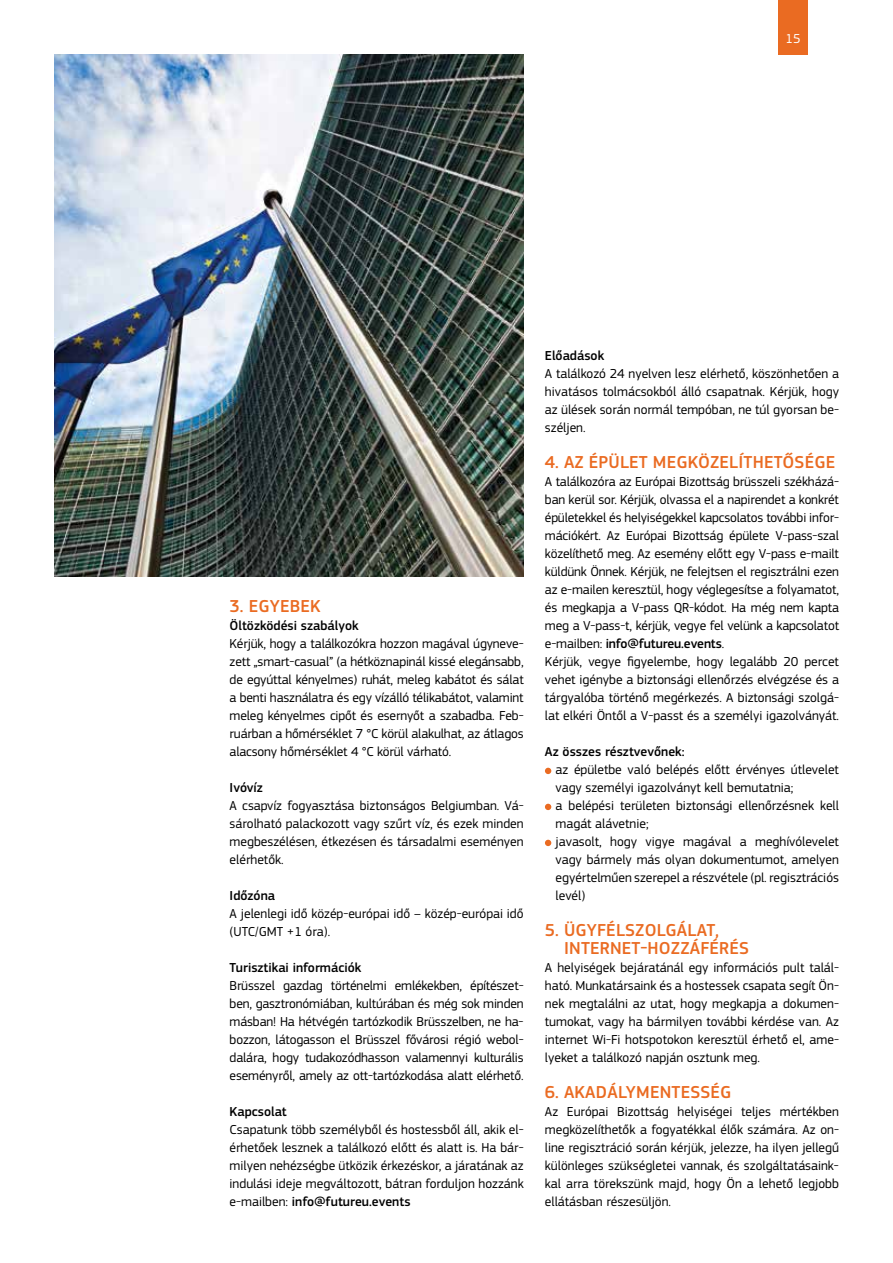
<style>
.page{position:relative;width:893px;height:1263px;background:#fff}
.page>*{position:absolute;margin:0;border:0;box-sizing:border-box;transform-origin:0 0}
.t1{font:500 18px "EC Square Sans Pro";letter-spacing:.01em;color:#ea6b22}
.t2{font:13.5px/18px "EC Square Sans Pro";color:#000;text-align:justify}
.t3{font:500 13.5px "EC Square Sans Pro";color:#000}
.t4{font:13.5px "EC Square Sans Pro";color:#fff}
.s1{font-weight:500}
.s2{color:#fff}
</style>
<div class="page">
<div style="left:778px;top:0;width:30px;height:54px;background:#ea6b22"></div>
<img style="left:54px;top:54px;width:470px;height:522px">
<svg style="left:545px;top:768px;width:6px;height:6px"></svg>
<svg style="left:545px;top:804px;width:6px;height:6px"></svg>
<svg style="left:545px;top:840px;width:6px;height:6px"></svg>
<p class="t4" style="left:785px;top:30px;width:17px">15</p>
<h1 class="t1" style="left:230px;top:596px;width:92px">3. EGYEBEK</h1>
<p class="t3" style="left:230px;top:618px;width:131px">Öltözködési szabályok</p>
<p class="t2" style="left:230px;top:635px;width:296px">Kérjük, hogy a találkozókra hozzon magával úgyneve&shy;zett „smart-casual” (a hétköznapinál kissé elegánsabb, de egyúttal kényelmes) ruhát, meleg kabátot és sálat a benti használatra és egy vízálló télikabátot, valamint meleg kényelmes cipőt és esernyőt a szabadba. Feb&shy;ruárban a hőmérséklet 7 °C körül alakulhat, az átlagos alacsony hőmérséklet 4 °C körül várható.</p>
<p class="t3" style="left:230px;top:780px;width:35px">Ivóvíz</p>
<p class="t2" style="left:230px;top:797px;width:296px">A csapvíz fogyasztása biztonságos Belgiumban. Vá&shy;sárolható palackozott vagy szűrt víz, és ezek minden megbeszélésen, étkezésen és társadalmi eseményen elérhetők.</p>
<p class="t3" style="left:230px;top:888px;width:47px">Időzóna</p>
<p class="t2" style="left:230px;top:905px;width:296px">A jelenlegi idő közép-európai idő – közép-európai idő (UTC/GMT +1 óra).</p>
<p class="t3" style="left:230px;top:960px;width:133px">Turisztikai információk</p>
<p class="t2" style="left:230px;top:977px;width:296px">Brüsszel gazdag történelmi emlékekben, építészet&shy;ben, gasztronómiában, kultúrában és még sok minden másban! Ha hétvégén tartózkodik Brüsszelben, ne ha&shy;bozzon, látogasson el Brüsszel fővárosi régió webol&shy;dalára, hogy tudakozódhasson valamennyi kulturális eseményről, amely az ott-tartózkodása alatt elérhető.</p>
<p class="t3" style="left:230px;top:1104px;width:59px">Kapcsolat</p>
<p class="t2" style="left:230px;top:1121px;width:296px">Csapatunk több személyből és hostessből áll, akik el&shy;érhetőek lesznek a találkozó előtt és alatt is. Ha bár&shy;milyen nehézségbe ütközik érkezéskor, a járatának az indulási ideje megváltozott, bátran forduljon hozzánk e-mailben: <span class="s1">info@futureu.events</span></p>
<p class="t3" style="left:545px;top:348px;width:61px">Előadások</p>
<p class="t2" style="left:545px;top:365px;width:296px">A találkozó 24 nyelven lesz elérhető, köszönhetően a hivatásos tolmácsokból álló csapatnak. Kérjük, hogy az ülések során normál tempóban, ne túl gyorsan be&shy;széljen.</p>
<h1 class="t1" style="left:545px;top:452px;width:292px">4. AZ ÉPÜLET MEGKÖZELÍTHETŐSÉGE</h1>
<p class="t2" style="left:545px;top:473px;width:296px;text-align:left">A találkozóra az Európai Bizottság brüsszeli székházá&shy;ban kerül sor. Kérjük, olvassa el a napirendet a konkrét épületekkel és helyiségekkel kapcsolatos további infor&shy;mációkért. Az Európai Bizottság épülete V-pass-szal közelíthető meg. Az esemény előtt egy V-pass e-mailt küldünk Önnek. Kérjük, ne felejtsen el regisztrálni ezen az e-mailen keresztül, hogy véglegesítse a folyamatot, és megkapja a V-pass QR-kódot. Ha még nem kapta meg a V-pass-t, kérjük, vegye fel velünk a kapcsolatot e-mailben: <span class="s1">info@futureu.events</span>.<br>Kérjük, vegye figyelembe, hogy legalább 20 percet vehet igénybe a biztonsági ellenőrzés elvégzése és a tárgyalóba történő megérkezés. A biztonsági szolgá&shy;lat elkéri Öntől a V-passt és a személyi igazolványát.</p>
<p class="t3" style="left:545px;top:744px;width:141px">Az összes résztvevőnek:</p>
<p class="t2" style="left:556px;top:761px;width:285px;text-align:left">az épületbe való belépés előtt érvényes útlevelet vagy személyi igazolványt kell bemutatnia;<br>a belépési területen biztonsági ellenőrzésnek kell magát alávetnie;<br>javasolt, hogy vigye magával a meghívólevelet vagy bármely más olyan dokumentumot, amelyen egyértelműen szerepel a részvétele (pl. regisztrációs levél)</p>
<h1 class="t1" style="left:545px;top:920px;width:175px">5. ÜGYFÉLSZOLGÁLAT,</h1>
<h1 class="t1" style="left:545px;top:938px;width:206px"><span class="s2">5.</span> INTERNET-HOZZÁFÉRÉS</h1>
<p class="t2" style="left:545px;top:959px;width:296px">A helyiségek bejáratánál egy információs pult talál&shy;ható. Munkatársaink és a hostessek csapata segít Ön&shy;nek megtalálni az utat, hogy megkapja a dokumen&shy;tumokat, vagy ha bármilyen további kérdése van. Az internet Wi-Fi hotspotokon keresztül érhető el, ame&shy;lyeket a találkozó napján osztunk meg.</p>
<h1 class="t1" style="left:545px;top:1082px;width:188px">6. AKADÁLYMENTESSÉG</h1>
<p class="t2" style="left:545px;top:1103px;width:296px">Az Európai Bizottság helyiségei teljes mértékben megközelíthetők a fogyatékkal élők számára. Az on&shy;line regisztráció során kérjük, jelezze, ha ilyen jellegű különleges szükségletei vannak, és szolgáltatásaink&shy;kal arra törekszünk majd, hogy Ön a lehető legjobb ellátásban részesüljön.</p>
</div>
